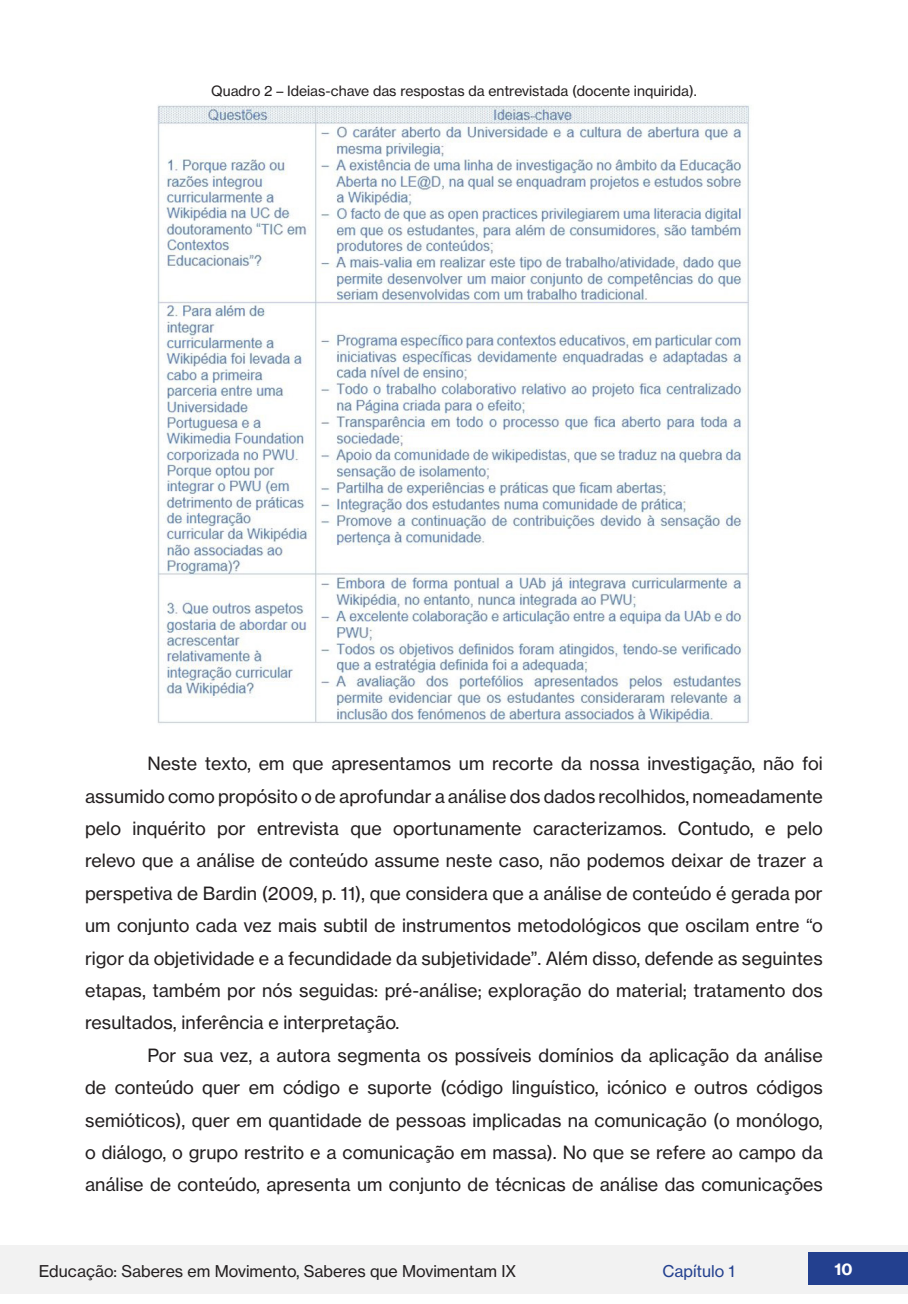
<style>
.page{position:relative;width:908px;height:1304px;background:#fff}
.page>*{position:absolute;margin:0;border:0;box-sizing:border-box;transform-origin:0 0}
.CORPO_DO_TEXTO_ATUAL{font:18px/32.4px "N Haas Grotesk TX Pro 55 Rg";color:#231f20;text-align:justify}
.t1{font:16px "N Haas Grotesk TX Pro 55 Rg";color:#231f20}
.t2{font:16px "N Haas Grotesk TX Pro 55 Rg";color:#23408f}
.t3{font:16px "N Haas Grotesk TX Pro 75 Bd";color:#fff}
.LEGENDAS_DE_TABELAS_E_IMAGENS{font:14px "N Haas Grotesk TX Pro 55 Rg";color:#231f20}
</style>
<div class="page">
<div style="left:0;top:1245px;width:907px;height:49px;background:#f2f2f2"></div>
<div style="left:808px;top:1252px;width:99px;height:33px;background:#23408f"></div>
<img style="left:157px;top:105px;width:592px;height:618px">
<p class="LEGENDAS_DE_TABELAS_E_IMAGENS" style="left:211px;top:82px;width:487px">Quadro 2 – Ideias-chave das respostas da entrevistada (docente inquirida).</p>
<p class="CORPO_DO_TEXTO_ATUAL" style="left:85px;top:747px;width:739px;text-indent:62px">Neste texto, em que apresentamos um recorte da nossa investigação, não foi assumido como propósito o de aprofundar a análise dos dados recolhidos, nomeadamente pelo inquérito por entrevista que oportunamente caracterizamos. Contudo, e pelo relevo que a análise de conteúdo assume neste caso, não podemos deixar de trazer a perspetiva de Bardin (2009, p. 11), que considera que a análise de conteúdo é gerada por um conjunto cada vez mais subtil de instrumentos metodológicos que oscilam entre “o rigor da objetividade e a fecundidade da subjetividade”. Além disso, defende as seguintes etapas, também por nós seguidas: pré-análise; exploração do material; tratamento dos resultados, inferência e interpretação.</p>
<p class="CORPO_DO_TEXTO_ATUAL" style="left:85px;top:1039px;width:739px;text-indent:62px">Por sua vez, a autora segmenta os possíveis domínios da aplicação da análise de conteúdo quer em código e suporte (código linguístico, icónico e outros códigos semióticos), quer em quantidade de pessoas implicadas na comunicação (o monólogo, o diálogo, o grupo restrito e a comunicação em massa). No que se refere ao campo da análise de conteúdo, apresenta um conjunto de técnicas de análise das comunicações</p>
<p class="t1" style="left:39px;top:1261px;width:478px">Educação: Saberes em Movimento, Saberes que Movimentam IX</p>
<p class="t2" style="left:662px;top:1261px;width:74px">Capítulo 1</p>
<p class="t3" style="left:834px;top:1259px;width:20px">10</p>
</div>
